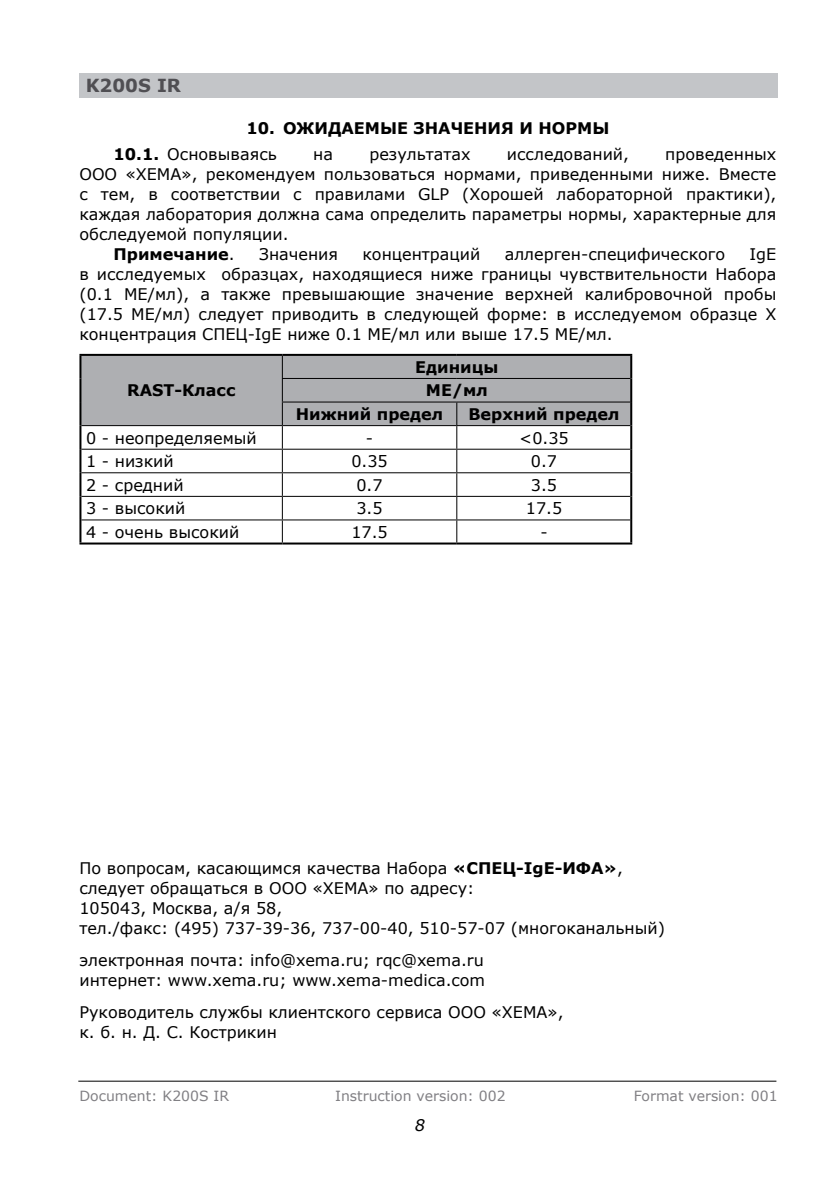
<style>
.page{position:relative;width:840px;height:1191px;background:#fff}
.page>*{position:absolute;margin:0;border:0;box-sizing:border-box;transform-origin:0 0}
.t1{font:700 18px "Verdana";color:#504f53}
.t2{font:16px/20px "Verdana";color:#000}
.t3{font:700 16px/25.6px "Verdana";color:#000}
.t4{font:italic 16px "Verdana";color:#000}
.t5{font:14px "Verdana";color:#818084}
.s1{font-weight:400}
.s2{font-weight:700}
</style>
<div class="page">
<hr style="left:78px;top:1080px;width:698px;height:1px;background:#000">
<div style="left:80px;top:73px;width:697px;height:25px;background:#c3c5c8"></div>
<hr style="left:79px;top:354px;width:203px;height:2px;background:#000">
<hr style="left:79px;top:356px;width:2px;height:22px;background:#000">
<hr style="left:79px;top:378px;width:2px;height:24px;background:#000">
<hr style="left:79px;top:402px;width:2px;height:23px;background:#000">
<hr style="left:282px;top:354px;width:174px;height:2px;background:#000">
<hr style="left:456px;top:354px;width:176px;height:2px;background:#000">
<hr style="left:630px;top:356px;width:2px;height:22px;background:#000">
<hr style="left:630px;top:378px;width:2px;height:24px;background:#000">
<hr style="left:630px;top:402px;width:2px;height:23px;background:#000">
<hr style="left:79px;top:425px;width:2px;height:24px;background:#000">
<hr style="left:630px;top:425px;width:2px;height:24px;background:#000">
<hr style="left:79px;top:449px;width:2px;height:24px;background:#000">
<hr style="left:630px;top:449px;width:2px;height:24px;background:#000">
<hr style="left:79px;top:473px;width:2px;height:23px;background:#000">
<hr style="left:630px;top:473px;width:2px;height:23px;background:#000">
<hr style="left:79px;top:496px;width:2px;height:24px;background:#000">
<hr style="left:630px;top:496px;width:2px;height:24px;background:#000">
<hr style="left:79px;top:520px;width:2px;height:22px;background:#000">
<hr style="left:630px;top:520px;width:2px;height:22px;background:#000">
<hr style="left:79px;top:542px;width:203px;height:2px;background:#000">
<hr style="left:282px;top:542px;width:174px;height:2px;background:#000">
<hr style="left:456px;top:542px;width:176px;height:2px;background:#000">
<svg style="left:80px;top:355px;width:551px;height:187px"></svg>
<p class="t1" style="left:86px;top:74px;width:97px">K200S IR</p>
<p class="t3" style="left:113px;top:115px;width:497px;text-indent:133px">10. ОЖИДАЕМЫЕ ЗНАЧЕНИЯ И НОРМЫ<br>10.1. <span class="s1">Основываясь</span></p>
<p class="t2" style="left:313px;top:144px;width:21px">на</p>
<p class="t2" style="left:369px;top:144px;width:103px">результатах</p>
<p class="t2" style="left:506px;top:144px;width:124px">исследований,</p>
<p class="t2" style="left:665px;top:144px;width:112px">проведенных</p>
<p class="t2" style="left:79px;top:164px;width:698px">ООО «ХЕМА», рекомендуем пользоваться нормами, приведенными ниже. Вместе</p>
<p class="t2" style="left:79px;top:184px;width:698px">с тем, в соответствии с правилами GLP (Хорошей лабораторной практики),</p>
<p class="t2" style="left:79px;top:204px;width:698px">каждая лаборатория должна сама определить параметры нормы, характерные для</p>
<p class="t2" style="left:79px;top:224px;width:210px">обследуемой популяции.</p>
<p class="t3" style="left:113px;top:241px;width:123px">Примечание<span class="s1">.</span></p>
<p class="t2" style="left:259px;top:244px;width:80px">Значения</p>
<p class="t2" style="left:362px;top:244px;width:119px">концентраций</p>
<p class="t2" style="left:504px;top:244px;width:222px">аллерген-специфического</p>
<p class="t2" style="left:79px;top:244px;width:698px;text-align:justify;text-indent:669px">IgE в исследуемых образцах, находящиеся ниже границы чувствительности Набора (0.1 МЕ/мл), а также превышающие значение верхней калибровочной пробы (17.5 МЕ/мл) следует приводить в следующей форме: в исследуемом образце Х концентрация СПЕЦ-IgE ниже 0.1 МЕ/мл или выше 17.5 МЕ/мл.</p>
<p class="t3" style="left:127px;top:377px;width:110px">RAST-Класс</p>
<p class="t3" style="left:415px;top:354px;width:85px">Единицы</p>
<p class="t3" style="left:425px;top:377px;width:63px">МЕ/мл</p>
<p class="t3" style="left:296px;top:401px;width:149px">Нижний предел</p>
<p class="t3" style="left:468px;top:401px;width:153px">Верхний предел</p>
<p class="t2" style="left:86px;top:427px;width:172px">0 - неопределяемый</p>
<p class="t2" style="left:366px;top:427px;width:9px">-</p>
<p class="t2" style="left:519px;top:427px;width:51px">&lt;0.35</p>
<p class="t2" style="left:86px;top:451px;width:89px">1 - низкий</p>
<p class="t2" style="left:351px;top:451px;width:38px">0.35</p>
<p class="t2" style="left:530px;top:451px;width:28px">0.7</p>
<p class="t2" style="left:86px;top:474px;width:99px">2 - средний</p>
<p class="t2" style="left:356px;top:474px;width:28px">0.7</p>
<p class="t2" style="left:530px;top:474px;width:28px">3.5</p>
<p class="t2" style="left:86px;top:498px;width:101px">3 - высокий</p>
<p class="t2" style="left:356px;top:498px;width:28px">3.5</p>
<p class="t2" style="left:525px;top:498px;width:38px">17.5</p>
<p class="t2" style="left:86px;top:521px;width:155px">4 - очень высокий</p>
<p class="t2" style="left:351px;top:521px;width:38px">17.5</p>
<p class="t2" style="left:540px;top:521px;width:9px">-</p>
<p class="t2" style="left:79px;top:858px;width:586px">По вопросам, касающимся качества Набора <span class="s2">«СПЕЦ-IgE-ИФА»</span>, следует обращаться в ООО «ХЕМА» по адресу:<br>105043, Москва, а/я 58,<br>тел./факс: (495) 737-39-36, 737-00-40, 510-57-07 (многоканальный)</p>
<p class="t2" style="left:79px;top:950px;width:407px">электронная почта: info@xema.ru; rqc@xema.ru интернет: www.xema.ru; www.xema-medica.com</p>
<p class="t2" style="left:79px;top:1002px;width:485px">Руководитель службы клиентского сервиса ООО «ХЕМА», к. б. н. Д. С. Кострикин</p>
<p class="t5" style="left:79px;top:1086px;width:151px">Document: K200S IR</p>
<p class="t5" style="left:335px;top:1086px;width:172px">Instruction version: 002</p>
<p class="t5" style="left:633px;top:1086px;width:145px">Format version: 001</p>
<p class="t4" style="left:414px;top:1114px;width:12px">8</p>
</div>
